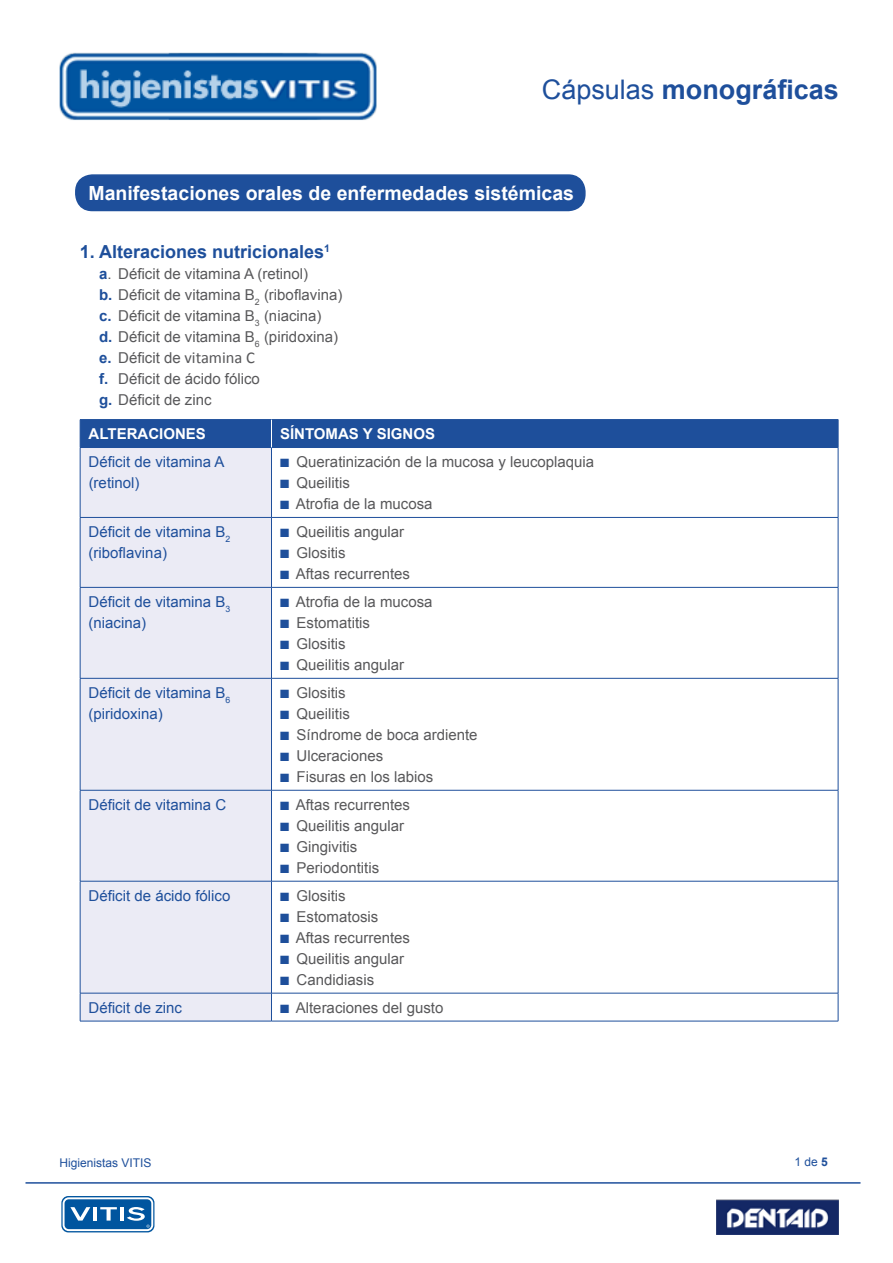
<style>
.page{position:relative;width:893px;height:1263px;background:#fff}
.page>*{position:absolute;margin:0;border:0;box-sizing:border-box;transform-origin:0 0}
.t1{font:700 27px "Arial";color:#1e4f9b}
.t2{font:700 19.5px "Arial";color:#fff}
.t3{font:700 18px "Arial";color:#1e4f9b}
.t4{font:15px/21px "Arial";color:#58585a}
.t5{font:15px/21px "Arial";color:#1e4f9b}
.t6{font:700 15px "Arial";color:#fff}
.t7{font:12px "Arial";color:#1e4f9b}
.s1{font-weight:400}
.s2{font-weight:700;color:#1e4f9b}
.s3{font-family:"Calibri";font-size:16.5px}
.s4{color:#1e4f9b}
.s5{font-weight:700}
</style>
<div class="page">
<img style="left:716px;top:1199px;width:123px;height:36px">
<hr style="left:26px;top:1182px;width:834px;height:2px;background:#1e4f9b">
<img style="left:59px;top:52px;width:318px;height:68px">
<svg style="left:61px;top:1196px;width:93px;height:36px"></svg>
<svg style="left:63px;top:1197px;width:90px;height:34px"></svg>
<div style="left:76px;top:175px;width:509px;height:35px;background:#1e4f9b;border-radius:16px"></div>
<div style="left:75px;top:174px;width:511px;height:37px;border:2px solid #1e4f9b;border-radius:16px"></div>
<div style="left:81px;top:448px;width:190px;height:573px;background:#ebebf5"></div>
<hr style="left:80px;top:448px;width:1px;height:69px;background:#1e4f9b">
<hr style="left:271px;top:448px;width:1px;height:69px;background:#1e4f9b">
<hr style="left:838px;top:448px;width:1px;height:69px;background:#1e4f9b">
<hr style="left:80px;top:517px;width:191px;height:1px;background:#1e4f9b">
<hr style="left:80px;top:518px;width:1px;height:69px;background:#1e4f9b">
<hr style="left:271px;top:517px;width:567px;height:1px;background:#1e4f9b">
<hr style="left:271px;top:518px;width:1px;height:69px;background:#1e4f9b">
<hr style="left:838px;top:518px;width:1px;height:69px;background:#1e4f9b">
<hr style="left:80px;top:587px;width:191px;height:1px;background:#1e4f9b">
<hr style="left:80px;top:587px;width:1px;height:91px;background:#1e4f9b">
<hr style="left:271px;top:587px;width:567px;height:1px;background:#1e4f9b">
<hr style="left:271px;top:587px;width:1px;height:91px;background:#1e4f9b">
<hr style="left:838px;top:587px;width:1px;height:91px;background:#1e4f9b">
<hr style="left:80px;top:678px;width:191px;height:1px;background:#1e4f9b">
<hr style="left:80px;top:678px;width:1px;height:112px;background:#1e4f9b">
<hr style="left:271px;top:678px;width:567px;height:1px;background:#1e4f9b">
<hr style="left:271px;top:678px;width:1px;height:112px;background:#1e4f9b">
<hr style="left:838px;top:678px;width:1px;height:112px;background:#1e4f9b">
<hr style="left:80px;top:790px;width:191px;height:1px;background:#1e4f9b">
<hr style="left:80px;top:790px;width:1px;height:91px;background:#1e4f9b">
<hr style="left:271px;top:790px;width:567px;height:1px;background:#1e4f9b">
<hr style="left:271px;top:790px;width:1px;height:91px;background:#1e4f9b">
<hr style="left:838px;top:790px;width:1px;height:91px;background:#1e4f9b">
<hr style="left:80px;top:881px;width:191px;height:1px;background:#1e4f9b">
<hr style="left:80px;top:881px;width:1px;height:112px;background:#1e4f9b">
<hr style="left:271px;top:881px;width:567px;height:1px;background:#1e4f9b">
<hr style="left:271px;top:881px;width:1px;height:112px;background:#1e4f9b">
<hr style="left:838px;top:881px;width:1px;height:112px;background:#1e4f9b">
<hr style="left:80px;top:993px;width:191px;height:1px;background:#1e4f9b">
<svg style="left:80px;top:993px;width:1px;height:28px"></svg>
<hr style="left:271px;top:993px;width:567px;height:1px;background:#1e4f9b">
<svg style="left:271px;top:993px;width:1px;height:28px"></svg>
<svg style="left:838px;top:993px;width:1px;height:28px"></svg>
<hr style="left:80px;top:1021px;width:191px;height:1px;background:#1e4f9b">
<hr style="left:271px;top:1021px;width:567px;height:1px;background:#1e4f9b">
<hr style="left:80px;top:419px;width:191px;height:1px;background:#1e4f9b">
<hr style="left:271px;top:419px;width:567px;height:1px;background:#1e4f9b">
<hr style="left:80px;top:447px;width:191px;height:1px;background:#1e4f9b">
<hr style="left:271px;top:447px;width:567px;height:1px;background:#1e4f9b">
<div style="left:80px;top:420px;width:759px;height:27px;background:#1e4f9b"></div>
<h1 class="t1" style="left:542px;top:72px;width:299px"><span class="s1">Cápsulas</span> monográficas</h1>
<h2 class="t2" style="left:89px;top:180px;width:487px">Manifestaciones orales de enfermedades sistémicas</h2>
<p class="t3" style="left:80px;top:240px;width:252px">1. Alteraciones nutricionales<sup>1</sup></p>
<p class="t4" style="left:99px;top:263px;width:245px"><span class="s2">a</span>. Déficit de vitamina A (retinol)<br><span class="s2">b.</span> Déficit de vitamina B<sub>2</sub> (riboflavina) <span class="s2">c.</span> Déficit de vitamina B<sub>3</sub> (niacina)<br><span class="s2">d.</span> Déficit de vitamina B<sub>6</sub> (piridoxina) <span class="s2">e.</span> Déficit de <span class="s3">vitamina C<br></span><span class="s2">f.</span> Déficit de ácido fólico<br><span class="s2">g.</span> Déficit de zinc</p>
<p class="t6" style="left:89px;top:424px;width:119px">ALTERACIONES</p>
<p class="t6" style="left:280px;top:424px;width:157px">SÍNTOMAS Y SIGNOS</p>
<p class="t5" style="left:89px;top:451px;width:137px">Déficit de vitamina A (retinol)</p>
<p class="t4" style="left:280px;top:451px;width:316px"><span class="s4">■</span> Queratinización de la mucosa y leucoplaquia</p>
<p class="t4" style="left:280px;top:472px;width:71px"><span class="s4">■</span> Queilitis</p>
<p class="t4" style="left:280px;top:493px;width:154px"><span class="s4">■</span> Atrofia de la mucosa</p>
<p class="t5" style="left:89px;top:521px;width:143px">Déficit de vitamina B<sub>2 </sub>(riboflavina)</p>
<p class="t4" style="left:280px;top:521px;width:126px"><span class="s4">■</span> Queilitis angular</p>
<p class="t4" style="left:280px;top:542px;width:67px"><span class="s4">■</span> Glositis</p>
<p class="t4" style="left:280px;top:563px;width:132px"><span class="s4">■</span> Aftas recurrentes</p>
<p class="t5" style="left:89px;top:591px;width:143px">Déficit de vitamina B<sub>3 </sub>(niacina)</p>
<p class="t4" style="left:280px;top:591px;width:154px"><span class="s4">■</span> Atrofia de la mucosa</p>
<p class="t4" style="left:280px;top:612px;width:91px"><span class="s4">■</span> Estomatitis</p>
<p class="t4" style="left:280px;top:633px;width:67px"><span class="s4">■</span> Glositis</p>
<p class="t4" style="left:280px;top:654px;width:126px"><span class="s4">■</span> Queilitis angular</p>
<p class="t5" style="left:89px;top:682px;width:143px">Déficit de vitamina B<sub>6 </sub>(piridoxina)</p>
<p class="t4" style="left:280px;top:682px;width:67px"><span class="s4">■</span> Glositis</p>
<p class="t4" style="left:280px;top:703px;width:71px"><span class="s4">■</span> Queilitis</p>
<p class="t4" style="left:280px;top:724px;width:199px"><span class="s4">■</span> Síndrome de boca ardiente</p>
<p class="t4" style="left:280px;top:745px;width:105px"><span class="s4">■</span> Ulceraciones</p>
<p class="t4" style="left:280px;top:766px;width:155px"><span class="s4">■</span> Fisuras en los labios</p>
<p class="t5" style="left:89px;top:794px;width:139px">Déficit de vitamina C</p>
<p class="t4" style="left:280px;top:794px;width:132px"><span class="s4">■</span> Aftas recurrentes</p>
<p class="t4" style="left:280px;top:815px;width:126px"><span class="s4">■</span> Queilitis angular</p>
<p class="t4" style="left:280px;top:836px;width:79px"><span class="s4">■</span> Gingivitis</p>
<p class="t4" style="left:280px;top:857px;width:101px"><span class="s4">■</span> Periodontitis</p>
<p class="t5" style="left:89px;top:885px;width:143px">Déficit de ácido fólico</p>
<p class="t4" style="left:280px;top:885px;width:67px"><span class="s4">■</span> Glositis</p>
<p class="t4" style="left:280px;top:906px;width:100px"><span class="s4">■</span> Estomatosis</p>
<p class="t4" style="left:280px;top:927px;width:132px"><span class="s4">■</span> Aftas recurrentes</p>
<p class="t4" style="left:280px;top:948px;width:126px"><span class="s4">■</span> Queilitis angular</p>
<p class="t4" style="left:280px;top:969px;width:96px"><span class="s4">■</span> Candidiasis</p>
<p class="t5" style="left:89px;top:997px;width:95px">Déficit de zinc</p>
<p class="t4" style="left:280px;top:997px;width:165px"><span class="s4">■</span> Alteraciones del gusto</p>
<p class="t7" style="left:60px;top:1154px;width:94px">Higienistas VITIS</p>
<p class="t7" style="left:794px;top:1154px;width:35px">1 de <span class="s5">5</span></p>
</div>
